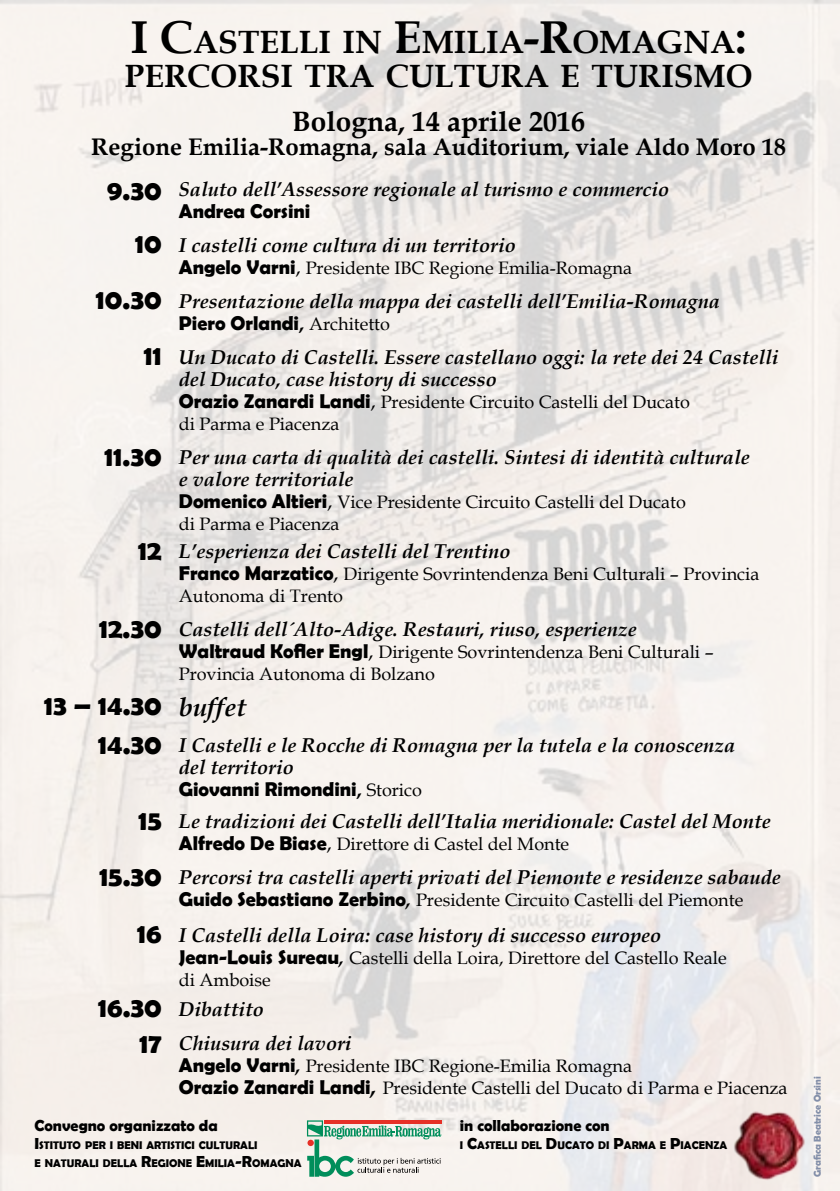
<style>
.page{position:relative;width:840px;height:1191px;background:#fff}
.page>*{position:absolute;margin:0;border:0;box-sizing:border-box;transform-origin:0 0}
.t1{font:700 32.2px/34px "Book Antiqua";color:#000}
.t2{font:700 28px/55px "Berlin Sans FB Demi";color:#000;text-align:right}
.t3{font:700 28px "Book Antiqua";color:#000}
.t4{font:italic 700 26px "Book Antiqua";color:#000}
.t5{font:700 24px "Book Antiqua";color:#000}
.t6{font:italic 700 20px/22px "Book Antiqua";color:#000}
.t7{font:700 20px "Berlin Sans FB Demi";color:#000}
.t8{font:18px/22px "Book Antiqua";color:#000}
.t9{font:700 16px "Berlin Sans FB Demi";color:#000}
.t10{font:700 11.2px/18px "Berlin Sans FB Demi";color:#000}
.t11{font:700 10px "Berlin Sans FB Demi";color:#838fa9}
.s1{font-size:46px}
.s2{font-family:"Berlin Sans FB Demi";font-weight:700;font-size:20px}
.s3{font-size:20px}
.s4{font-family:"Book Antiqua"}
.s5{font-family:"Book Antiqua";font-weight:400;font-size:18px}
.s6{font-weight:700;font-style:italic;font-size:20px}
.s7{font-weight:700;font-style:italic;font-size:24px}
.s8{font-size:16px}
</style>
<div class="page">
<img style="left:0;top:0;width:839px;height:1191px">
<img style="left:730px;top:1109px;width:79px;height:74px">
<svg style="left:307px;top:1120px;width:134px;height:56px"></svg>
<h1 class="t1" style="left:125px;top:25px;width:629px"><span class="s1">I C</span>ASTELLI IN <span class="s1">E</span>MILIA<span class="s1">-R</span>OMAGNA<span class="s1">:<br></span>PERCORSI TRA CULTURA E TURISMO</h1>
<h2 class="t3" style="left:292px;top:103px;width:294px">Bologna, 14 aprile 2016</h2>
<p class="t5" style="left:91px;top:131px;width:695px">Regione Emilia-Romagna, sala Auditorium, viale Aldo Moro 18</p>
<h2 class="t2" style="left:96px;top:162px;width:67px">9.30<br>10<br>10.30<br>11</h2>
<h2 class="t2" style="left:104px;top:429px;width:59px">11.30</h2>
<h2 class="t2" style="left:138px;top:522px;width:25px">12</h2>
<h2 class="t2" style="left:99px;top:600px;width:64px">12.30</h2>
<h2 class="t2" style="left:44px;top:685px;width:119px;line-height:39.6px">13 – 14.30<br>14.30</h2>
<h2 class="t2" style="left:99px;top:791px;width:64px;line-height:56.6px">15<br>15.30<br>16</h2>
<h2 class="t2" style="left:98px;top:989px;width:65px;line-height:35.6px">16.30<br>17</h2>
<p class="t6" style="left:179px;top:178px;width:491px">Saluto dell’Assessore regionale al turismo e commercio</p>
<p class="t7" style="left:179px;top:199px;width:133px">Andrea Corsini</p>
<p class="t6" style="left:179px;top:234px;width:338px">I castelli come cultura di un territorio</p>
<p class="t8" style="left:179px;top:256px;width:454px"><span class="s2">Angelo Varni</span><span class="s3">,</span> Presidente IBC Regione Emilia-Romagna</p>
<p class="t6" style="left:179px;top:290px;width:542px">Presentazione della mappa dei castelli dell’Emilia-Romagna</p>
<p class="t7" style="left:179px;top:311px;width:212px">Piero Orlandi<span class="s4">,</span> <span class="s5">Architetto</span></p>
<p class="t6" style="left:179px;top:346px;width:600px">Un Ducato di Castelli. Essere castellano oggi: la rete dei 24 Castelli del Ducato, case history di successo</p>
<p class="t8" style="left:179px;top:390px;width:512px"><span class="s2">Orazio Zanardi Landi</span><span class="s3">,</span> Presidente Circuito Castelli del Ducato di Parma e Piacenza</p>
<p class="t6" style="left:179px;top:446px;width:572px">Per una carta di qualità dei castelli. Sintesi di identità culturale e valore territoriale</p>
<p class="t8" style="left:179px;top:490px;width:508px"><span class="s2">Domenico Altieri</span><span class="s3">,</span> Vice Presidente Circuito Castelli del Ducato di Parma e Piacenza</p>
<p class="t6" style="left:179px;top:540px;width:333px">L’esperienza dei Castelli del Trentino</p>
<p class="t8" style="left:179px;top:562px;width:582px"><span class="s2">Franco Marzatico</span><span class="s3">,</span> Dirigente Sovrintendenza Beni Culturali – Provincia<br>Autonoma di Trento</p>
<p class="t6" style="left:179px;top:618px;width:459px">Castelli dell´Alto-Adige. Restauri, riuso, esperienze</p>
<p class="t8" style="left:179px;top:640px;width:536px"><span class="s2">Waltraud Kofler Engl</span><span class="s3">,</span> Dirigente Sovrintendenza Beni Culturali –<br>Provincia Autonoma di Bolzano</p>
<h3 class="t4" style="left:179px;top:689px;width:69px">buffet</h3>
<p class="t6" style="left:179px;top:734px;width:557px">I Castelli e le Rocche di Romagna per la tutela e la conoscenza del territorio</p>
<p class="t7" style="left:179px;top:777px;width:245px">Giovanni Rimondini<span class="s4">,</span> <span class="s5">Storico</span></p>
<p class="t6" style="left:179px;top:810px;width:593px">Le tradizioni dei Castelli dell’Italia meridionale: Castel del Monte</p>
<p class="t8" style="left:179px;top:832px;width:391px"><span class="s2">Alfredo De Biase</span><span class="s3">,</span> Direttore di Castel del Monte</p>
<p class="t6" style="left:179px;top:866px;width:603px">Percorsi tra castelli aperti privati del Piemonte e residenze sabaude</p>
<p class="t8" style="left:179px;top:888px;width:565px"><span class="s2">Guido Sebastiano Zerbino</span><span class="s6">,</span> Presidente Circuito Castelli del Piemonte</p>
<p class="t6" style="left:179px;top:924px;width:483px">I Castelli della Loira: case history di successo europeo</p>
<p class="t8" style="left:179px;top:946px;width:549px"><span class="s2">Jean-Louis Sureau</span><span class="s6">,</span> Castelli della Loira, Direttore del Castello Reale di Amboise</p>
<p class="t6" style="left:179px;top:992px;width:174px;line-height:34px">Dibattito<br>Chiusura dei lavori</p>
<p class="t8" style="left:179px;top:1054px;width:610px"><span class="s2">Angelo Varni</span><span class="s6">,</span> Presidente IBC Regione-Emilia Romagna<br><span class="s2">Orazio Zanardi Landi</span><span class="s7">,</span> Presidente Castelli del Ducato di Parma e Piacenza</p>
<p class="t9" style="left:34px;top:1115px;width:185px">Convegno organizzato da</p>
<p class="t10" style="left:34px;top:1135px;width:268px"><span class="s8">I</span>STITUTO PER I BENI ARTISTICI CULTURALI<br>E NATURALI DELLA <span class="s8">R</span>EGIONE <span class="s8">E</span>MILIA<span class="s8">-R</span>OMAGNA</p>
<p class="t9" style="left:459px;top:1115px;width:151px">in collaborazione con</p>
<p class="t10" style="left:459px;top:1135px;width:268px">I <span class="s8">C</span>ASTELLI DEL <span class="s8">D</span>UCATO DI <span class="s8">P</span>ARMA E <span class="s8">P</span>IACENZA</p>
<p class="t11" style="left:811px;top:1177px;width:102px;rotate:-90deg">Grafica Beatrice Orsini</p>
</div>
